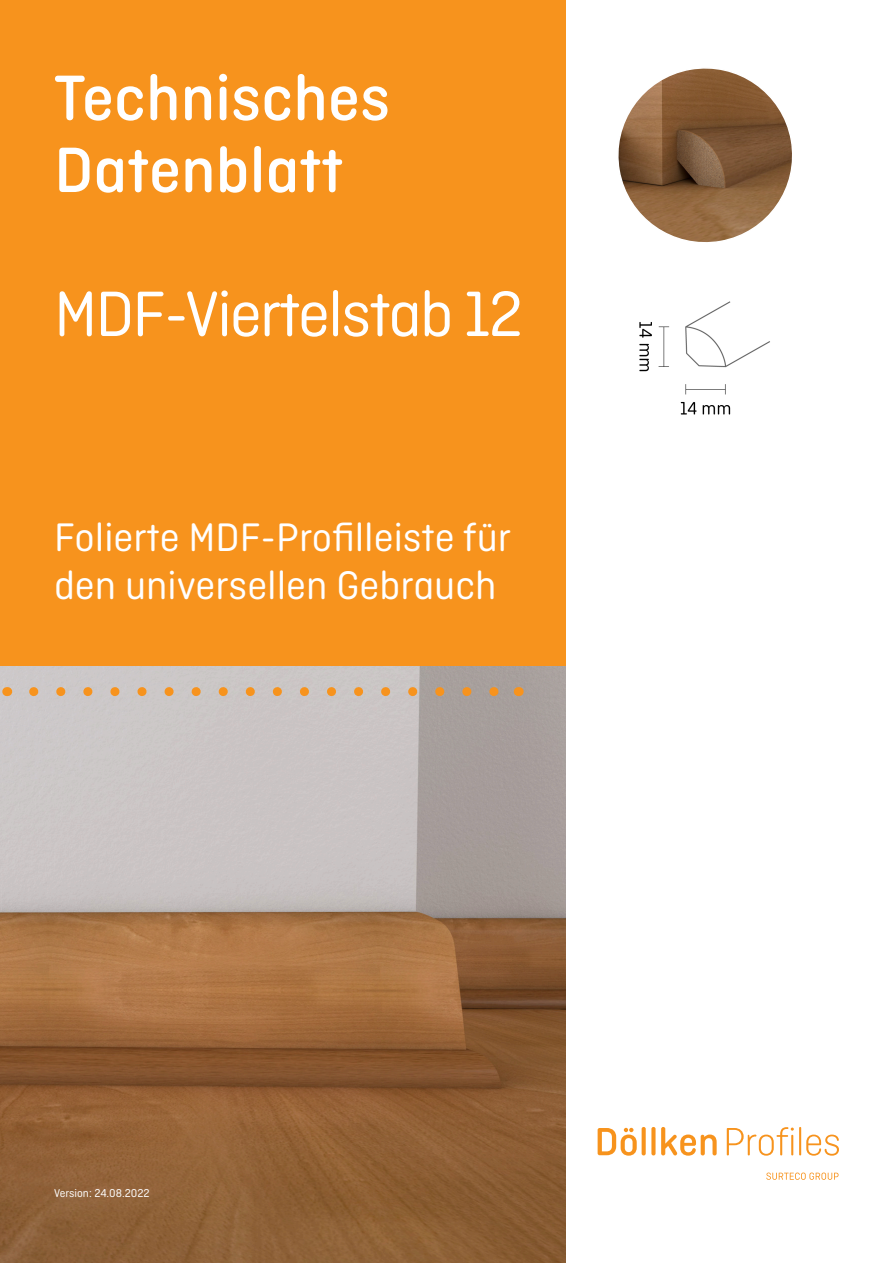
<style>
.page{position:relative;width:893px;height:1263px;background:#fff}
.page>*{position:absolute;margin:0;border:0;box-sizing:border-box;transform-origin:0 0}
.t1{font:500 67.5px/72px "Ciutadella Rounded";color:#fff}
.t2{font:67.5px "Ciutadella Rounded";letter-spacing:-.03em;color:#fff}
.t3{font:42px/48px "Ciutadella Rounded";color:#fff}
.t4{font:12px "Ciutadella Rounded";color:#fff}
</style>
<div class="page">
<div style="left:0;top:0;width:565px;height:1263px;background:#f7931d"></div>
<svg style="left:598px;top:1128px;width:39px;height:28px"></svg>
<svg style="left:642px;top:1127px;width:4px;height:28px"></svg>
<svg style="left:651px;top:1127px;width:4px;height:28px"></svg>
<svg style="left:661px;top:1127px;width:56px;height:29px"></svg>
<svg style="left:727px;top:1127px;width:67px;height:29px"></svg>
<hr style="left:799px;top:1127px;width:2px;height:28px;background:#f7931d">
<svg style="left:806px;top:1134px;width:33px;height:22px"></svg>
<svg style="left:766px;top:1172px;width:73px;height:8px"></svg>
<img style="left:0;top:666px;width:566px;height:597px">
<svg style="left:34px;top:687px;width:471px;height:9px"></svg>
<img style="left:639px;top:301px;width:131px;height:114px">
<svg style="left:618px;top:68px;width:174px;height:174px"></svg>
<h1 class="t1" style="left:54px;top:62px;width:338px">Technisches<br>Datenblatt</h1>
<h1 class="t2" style="left:54px;top:277px;width:471px">MDF-Viertelstab 12</h1>
<p class="t3" style="left:54px;top:513px;width:459px">Folierte MDF-Profilleiste für den universellen Gebrauch</p>
<p class="t4" style="left:54px;top:1187px;width:97px">Version: 24.08.2022</p>
</div>
